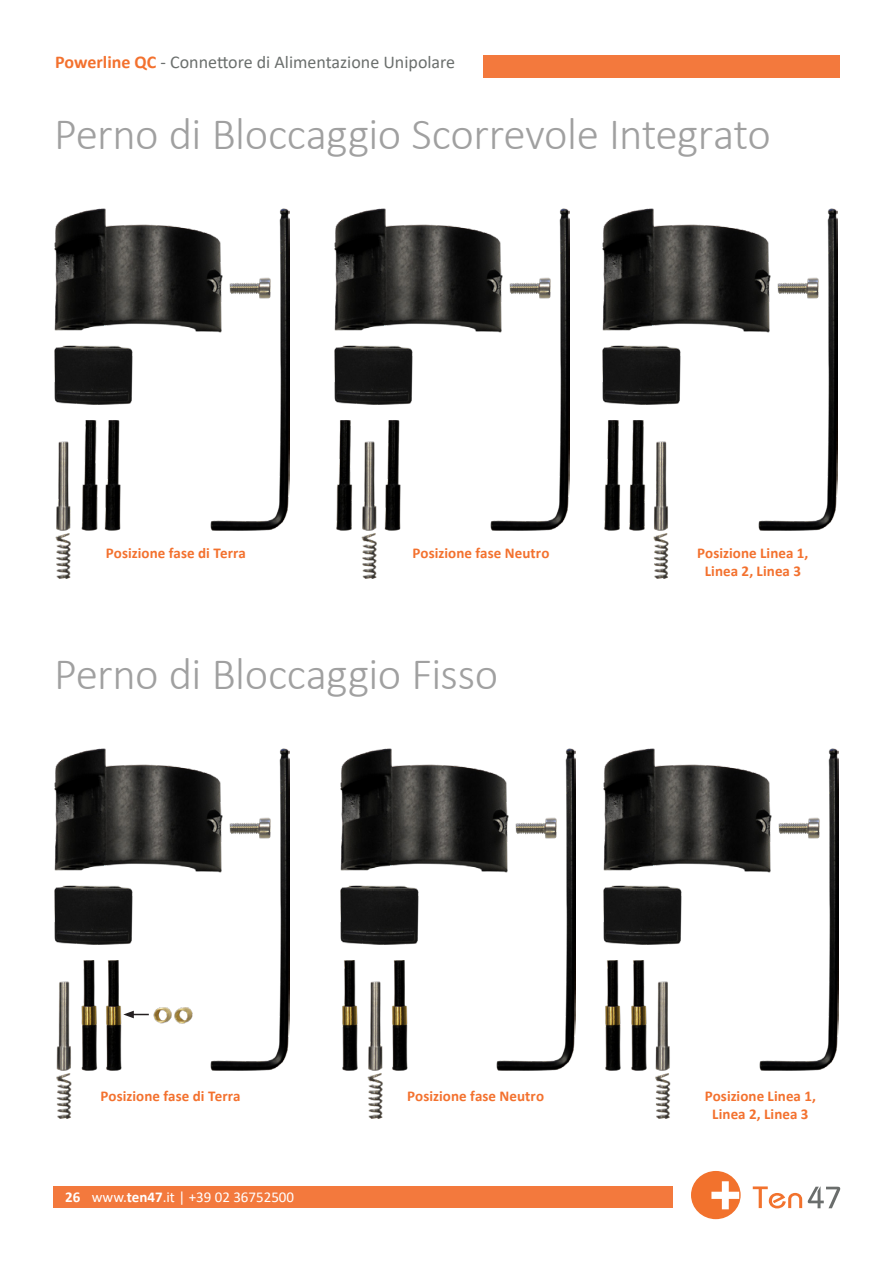
<style>
.page{position:relative;width:893px;height:1263px;background:#fff}
.page>*{position:absolute;margin:0;border:0;box-sizing:border-box;transform-origin:0 0}
.Page_Title{font:300 45px "Calibri";letter-spacing:-.01em;color:#a0a0a0}
.t1{font:18px "Calibri";color:#6b6f6d}
.Body_Text{font:700 15px/18px "Calibri";letter-spacing:.005em;color:#f3712e;text-align:center}
.t2{font:15px "Calibri";color:#fff}
.t3{font:700 15px "Calibri";color:#fff}
.s1{font-weight:700;color:#f3712e}
.s2{font-weight:700}
</style>
<div class="page">
<div style="left:53px;top:1187px;width:619px;height:21px;background:#f3793d"></div>
<svg style="left:753px;top:1186px;width:49px;height:22px"></svg>
<div style="left:691px;top:1171px;width:50px;height:48px;background:#f2722d;border-radius:50%"></div>
<svg style="left:711px;top:1181px;width:28px;height:28px"></svg>
<svg style="left:808px;top:1186px;width:32px;height:22px"></svg>
<img style="left:335px;top:208px;width:235px;height:371px">
<img style="left:603px;top:208px;width:235px;height:371px">
<img style="left:54px;top:208px;width:235px;height:371px">
<img style="left:54px;top:748px;width:235px;height:371px">
<img style="left:340px;top:748px;width:235px;height:371px">
<img style="left:604px;top:748px;width:235px;height:371px">
<svg style="left:123px;top:1011px;width:26px;height:7px"></svg>
<div style="left:483px;top:55px;width:357px;height:22px;background:#f3793d"></div>
<p class="t1" style="left:55px;top:50px;width:401px"><span class="s1">Powerline QC</span> - Connettore di Alimentazione Unipolare</p>
<p class="Page_Title" style="left:54px;top:106px;width:718px">Perno di Bloccaggio Scorrevole Integrato</p>
<p class="Body_Text" style="left:106px;top:543px;width:142px">Posizione fase di Terra</p>
<p class="Body_Text" style="left:413px;top:543px;width:138px">Posizione fase Neutro</p>
<p class="Body_Text" style="left:697px;top:543px;width:113px">Posizione Linea 1,<br>Linea 2, Linea 3</p>
<p class="Page_Title" style="left:54px;top:646px;width:446px">Perno di Bloccaggio Fisso</p>
<p class="Body_Text" style="left:101px;top:1087px;width:142px">Posizione fase di Terra</p>
<p class="Body_Text" style="left:407px;top:1087px;width:138px">Posizione fase Neutro</p>
<p class="Body_Text" style="left:705px;top:1087px;width:113px">Posizione Linea 1,<br>Linea 2, Linea 3</p>
<p class="t3" style="left:65px;top:1186px;width:17px">26</p>
<p class="t2" style="left:92px;top:1187px;width:204px">www.<span class="s2">ten47</span>.it | +39 02 36752500</p>
</div>
